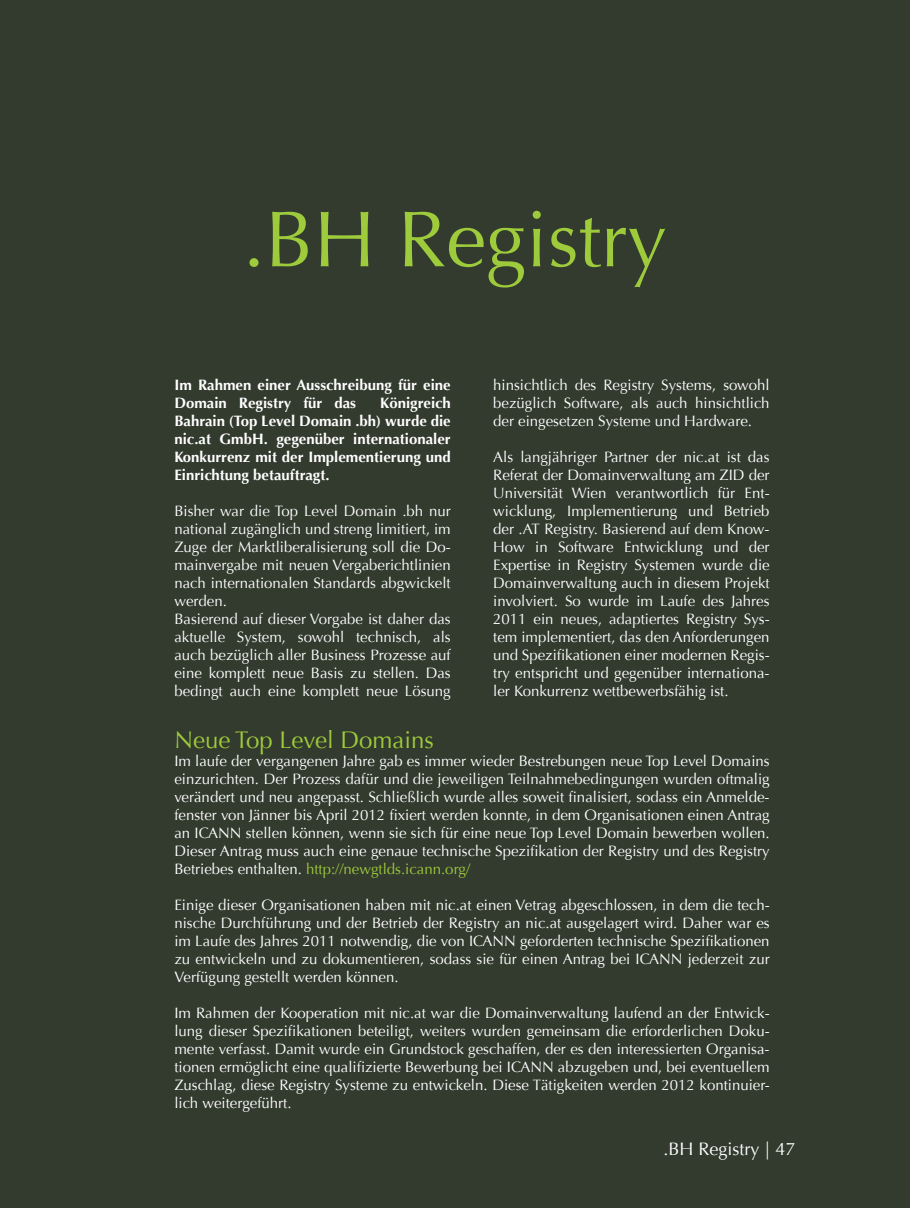
<style>
.page{position:relative;width:910px;height:1208px;background:#fff}
.page>*{position:absolute;margin:0;border:0;box-sizing:border-box;transform-origin:0 0}
.t1{font:79.5px "Optima";color:#9dcb3b}
.t2{font:24px "Optima";color:#9dcb3b}
.t3{font:18px "Optima";color:#fff}
.t4{font:15px/18px "Optima";color:#fff;text-align:justify}
.t5{font:700 15px/18px "Optima";color:#fff}
.s1{color:#9dcb3b}
</style>
<div class="page">
<div style="left:1px;top:0;width:909px;height:1208px;background:#333a2e"></div>
<h1 class="t1" style="left:243px;top:193px;width:426px">.BH Registry</h1>
<p class="t5" style="left:174px;top:376px;width:278px">Im Rahmen einer Ausschreibung für eine<br>Domain Registry für das</p>
<p class="t5" style="left:174px;top:394px;width:278px;text-align:justify;text-indent:206px">Königreich Bahrain (Top Level Domain .bh) wurde die nic.at GmbH. gegenüber internationaler Konkurrenz mit der Implementierung und Einrichtung betauftragt.</p>
<p class="t4" style="left:174px;top:502px;width:278px;text-align:left">Bisher war die Top Level Domain .bh nur national zugänglich und streng limitiert, im Zuge der Marktliberalisierung soll die Do&shy;mainvergabe mit neuen Vergaberichtlinien nach internationalen Standards abgwickelt werden.<br>Basierend auf dieser Vorgabe ist daher das aktuelle System, sowohl technisch, als auch bezüglich aller Business Prozesse auf eine komplett neue Basis zu stellen. Das bedingt auch eine komplett neue Lösung</p>
<p class="t4" style="left:493px;top:376px;width:278px">hinsichtlich des Registry Systems, sowohl bezüglich Software, als auch hinsichtlich der eingesetzen Systeme und Hardware.</p>
<p class="t4" style="left:493px;top:448px;width:278px">Als langjähriger Partner der nic.at ist das Referat der Domainverwaltung am ZID der Universität Wien verantwortlich für Ent&shy;wicklung, Implementierung und Betrieb der .AT Registry. Basierend auf dem Know-How in Software Entwicklung und der Expertise in Registry Systemen wurde die Domainverwaltung auch in diesem Projekt involviert. So wurde im Laufe des Jahres 2011 ein neues, adaptiertes Registry Sys&shy;tem implementiert, das den Anforderungen und Spezifikationen einer modernen Regis&shy;try entspricht und gegenüber internationa&shy;ler Konkurrenz wettbewerbsfähig ist.</p>
<h2 class="t2" style="left:174px;top:726px;width:261px">Neue Top Level Domains</h2>
<p class="t4" style="left:174px;top:752px;width:597px">Im laufe der vergangenen Jahre gab es immer wieder Bestrebungen neue Top Level Domains einzurichten. Der Prozess dafür und die jeweiligen Teilnahmebedingungen wurden oftmalig verändert und neu angepasst. Schließlich wurde alles soweit finalisiert, sodass ein Anmelde&shy;fenster von Jänner bis April 2012 fixiert werden konnte, in dem Organisationen einen Antrag an ICANN stellen können, wenn sie sich für eine neue Top Level Domain bewerben wollen.<br>Dieser Antrag muss auch eine genaue technische Spezifikation der Registry und des Registry Betriebes enthalten. <span class="s1">http://newgtlds.icann.org/</span></p>
<p class="t4" style="left:174px;top:896px;width:597px">Einige dieser Organisationen haben mit nic.at einen Vetrag abgeschlossen, in dem die tech&shy;nische Durchführung und der Betrieb der Registry an nic.at ausgelagert wird. Daher war es im Laufe des Jahres 2011 notwendig, die von ICANN geforderten technische Spezifikationen zu entwickeln und zu dokumentieren, sodass sie für einen Antrag bei ICANN jederzeit zur Verfügung gestellt werden können.</p>
<p class="t4" style="left:174px;top:1004px;width:597px">Im Rahmen der Kooperation mit nic.at war die Domainverwaltung laufend an der Entwick&shy;lung dieser Spezifikationen beteiligt, weiters wurden gemeinsam die erforderlichen Doku&shy;mente verfasst. Damit wurde ein Grundstock geschaffen, der es den interessierten Organisa&shy;tionen ermöglicht eine qualifizierte Bewerbung bei ICANN abzugeben und, bei eventuellem Zuschlag, diese Registry Systeme zu entwickeln. Diese Tätigkeiten werden 2012 kontinuier&shy;lich weitergeführt.</p>
<p class="t3" style="left:663px;top:1138px;width:134px">.BH Registry | 47</p>
</div>
